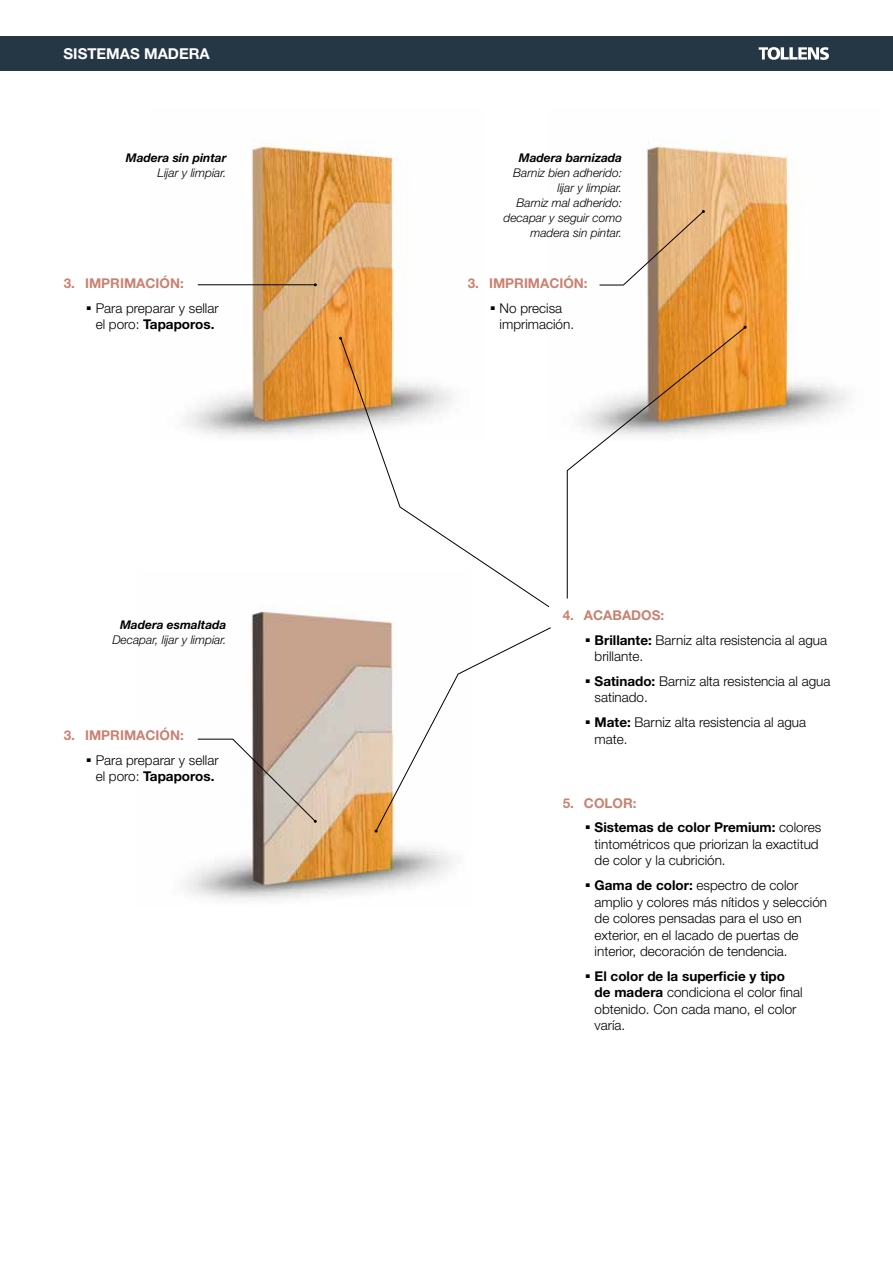
<style>
.page{position:relative;width:893px;height:1263px;background:#fff}
.page>*{position:absolute;margin:0;border:0;box-sizing:border-box;transform-origin:0 0}
.t1{font:700 15px "Helvetica Neue LT Std";color:#fff}
.t2{font:300 13.5px/16.5px "Helvetica Neue LT Std";color:#000}
.t3{font:700 13.5px/24.8px "Helvetica Neue LT Std";color:#000}
.t4{font:700 13.5px/24.8px "Helvetica Neue LT Std";color:#c98272;text-align:center}
.t5{font:italic 300 12px/15px "Helvetica Neue LT Std";color:#000;text-align:right}
.t6{font:italic 700 12px "Helvetica Neue LT Std";color:#000}
.s1{font-weight:700;color:#c98272}
.s2{font-weight:300}
.s3{font-weight:300;color:#000}
.s4{font-weight:700}
.s5{color:#c98272}
</style>
<div class="page">
<div style="left:0;top:36px;width:893px;height:34px;background:#253645"></div>
<svg style="left:759px;top:47px;width:70px;height:13px"></svg>
<img style="left:599px;top:141px;width:248px;height:289px">
<img style="left:185px;top:606px;width:268px;height:294px">
<img style="left:185px;top:140px;width:221px;height:296px">
<hr style="left:198px;top:284px;width:118px;height:1px;background:#000">
<svg style="left:599px;top:210px;width:106px;height:75px"></svg>
<svg style="left:197px;top:739px;width:120px;height:84px"></svg>
<svg style="left:340px;top:338px;width:210px;height:269px"></svg>
<svg style="left:375px;top:627px;width:176px;height:205px"></svg>
<svg style="left:567px;top:327px;width:178px;height:272px"></svg>
<svg style="left:743px;top:325px;width:4px;height:4px"></svg>
<p class="t1" style="left:64px;top:44px;width:148px">SISTEMAS MADERA</p>
<p class="t6" style="left:126px;top:150px;width:102px">Madera sin pintar</p>
<p class="t5" style="left:158px;top:165px;width:70px">Lijar y limpiar.</p>
<p class="t2" style="left:85px;top:270px;width:135px;line-height:24.8px;text-indent:-21px"><span class="s1">3. IMPRIMACIÓN:<br></span><sup>.</sup> Para preparar y sellar</p>
<p class="t3" style="left:96px;top:312px;width:120px"><span class="s2">el poro:</span> Tapaporos.</p>
<p class="t6" style="left:120px;top:617px;width:108px">Madera esmaltada</p>
<p class="t5" style="left:112px;top:632px;width:116px">Decapar, lijar y limpiar.</p>
<p class="t2" style="left:85px;top:723px;width:135px;line-height:24.8px;text-indent:-21px"><span class="s1">3. IMPRIMACIÓN:<br></span><sup>.</sup> Para preparar y sellar</p>
<p class="t3" style="left:96px;top:764px;width:120px"><span class="s2">el poro:</span> Tapaporos.</p>
<p class="t6" style="left:519px;top:150px;width:105px">Madera barnizada</p>
<p class="t5" style="left:503px;top:165px;width:120px">Barniz bien adherido: lijar y limpiar.<br>Barniz mal adherido: decapar y seguir como madera sin pintar.</p>
<p class="t4" style="left:468px;top:270px;width:121px">3. IMPRIMACIÓN: <sup>.</sup> <span class="s3">No precisa</span></p>
<p class="t2" style="left:500px;top:316px;width:76px">imprimación.</p>
<p class="t2" style="left:584px;top:602px;width:245px;line-height:24.8px;text-indent:-21px"><span class="s1">4. ACABADOS:<br></span><sup>.</sup> <span class="s4">Brillante:</span> Barniz alta resistencia al agua</p>
<p class="t2" style="left:584px;top:644px;width:248px;line-height:24.8px;text-indent:10px">brillante.<br><sup>.</sup> <span class="s4">Satinado:</span> Barniz alta resistencia al agua</p>
<p class="t2" style="left:584px;top:685px;width:224px;line-height:24.8px;text-indent:10px">satinado.<br><sup>.</sup> <span class="s4">Mate:</span> Barniz alta resistencia al agua</p>
<p class="t2" style="left:595px;top:730px;width:35px">mate.</p>
<p class="t3" style="left:584px;top:790px;width:239px;text-indent:-21px"><span class="s5">5. COLOR:<br></span><sup>.</sup> Sistemas de color Premium: <span class="s2">colores</span></p>
<p class="t2" style="left:595px;top:835px;width:226px">tintométricos que priorizan la exactitud de color y la cubrición.</p>
<p class="t2" style="left:595px;top:877px;width:234px;text-indent:-10px"><sup>.</sup> <span class="s4">Gama de color:</span> espectro de color amplio y colores más nítidos y selección de colores pensadas para el uso en exterior, en el lacado de puertas de interior, decoración de tendencia.</p>
<p class="t2" style="left:595px;top:967px;width:210px;text-indent:-10px"><sup>.</sup> <span class="s4">El color de la superficie y tipo de madera</span> condiciona el color final obtenido. Con cada mano, el color varía.</p>
</div>
